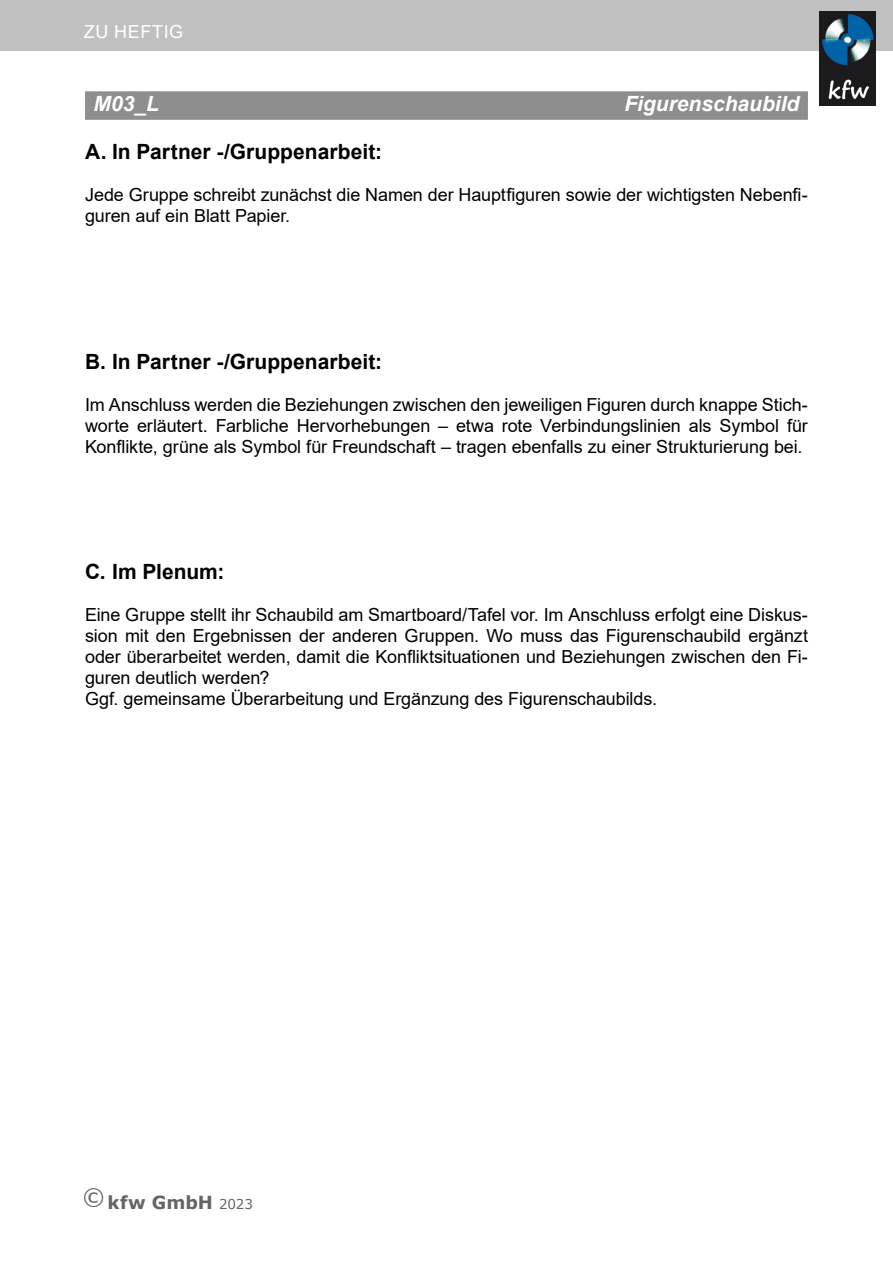
<style>
.page{position:relative;width:893px;height:1263px;background:#fff}
.page>*{position:absolute;margin:0;border:0;box-sizing:border-box;transform-origin:0 0}
.t1{font:700 21px "Arial";color:#000}
.M1-5{font:italic 700 21px "Arial";color:#fff}
.Standard_Arial_12_14{font:18px/21px "Arial";letter-spacing:-.005em;color:#000;text-align:justify}
.t2{font:700 18px "Verdana";color:#656564}
.t3{font:18px "Arial";letter-spacing:.035em;color:#fff}
.s1{font-weight:400;font-size:13.5px}
</style>
<div class="page">
<div style="left:0;top:0;width:893px;height:51px;background:#c0c0c1"></div>
<img style="left:819px;top:11px;width:56px;height:94px">
<div style="left:85px;top:91px;width:723px;height:29px;background:#8d8e8d"></div>
<p class="t3" style="left:84px;top:20px;width:101px">ZU HEFTIG</p>
<p class="M1-5" style="left:94px;top:90px;width:67px">M03_L</p>
<p class="M1-5" style="left:624px;top:90px;width:177px">Figurenschaubild</p>
<p class="t1" style="left:85px;top:137px;width:299px">A. In Partner -/Gruppenarbeit:</p>
<p class="Standard_Arial_12_14" style="left:85px;top:184px;width:724px">Jede Gruppe schreibt zunächst die Namen der Hauptfiguren sowie der wichtigsten Nebenfi&shy;guren auf ein Blatt Papier.</p>
<p class="t1" style="left:85px;top:347px;width:299px">B. In Partner -/Gruppenarbeit:</p>
<p class="Standard_Arial_12_14" style="left:85px;top:394px;width:724px">Im Anschluss werden die Beziehungen zwischen den jeweiligen Figuren durch knappe Stich&shy;worte erläutert. Farbliche Hervorhebungen – etwa rote Verbindungslinien als Symbol für Konflikte, grüne als Symbol für Freundschaft – tragen ebenfalls zu einer Strukturierung bei.</p>
<p class="t1" style="left:85px;top:557px;width:141px">C. Im Plenum:</p>
<p class="Standard_Arial_12_14" style="left:85px;top:604px;width:724px">Eine Gruppe stellt ihr Schaubild am Smartboard/Tafel vor. Im Anschluss erfolgt eine Diskus&shy;sion mit den Ergebnissen der anderen Gruppen. Wo muss das Figurenschaubild ergänzt oder überarbeitet werden, damit die Konfliktsituationen und Beziehungen zwischen den Fi&shy;guren deutlich werden?</p>
<p class="Standard_Arial_12_14" style="left:85px;top:688px;width:574px">Ggf. gemeinsame Überarbeitung und Ergänzung des Figurenschaubilds.</p>
<p class="t2" style="left:82px;top:1190px;width:172px"><sup>©</sup> kfw GmbH <span class="s1">2023</span></p>
</div>
